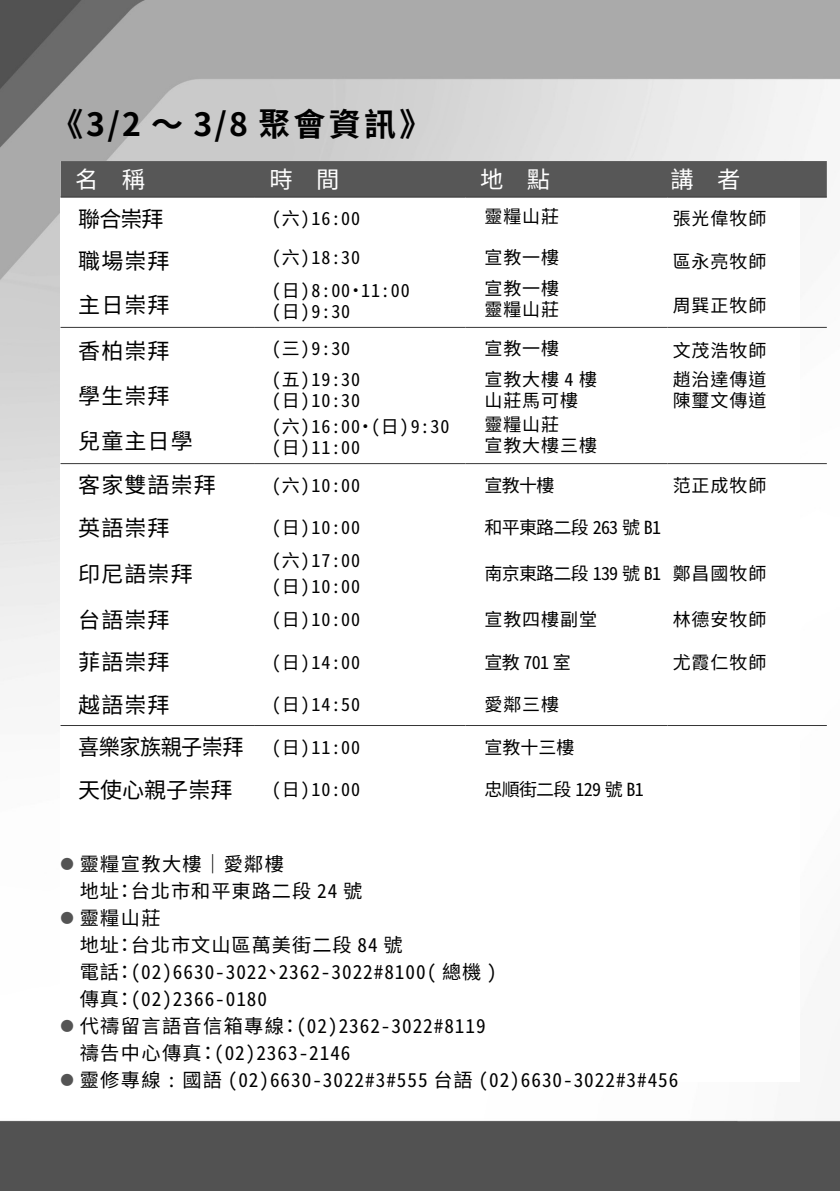
<style>
.page{position:relative;width:840px;height:1191px;background:#fff}
.page>*{position:absolute;margin:0;border:0;box-sizing:border-box;transform-origin:0 0}
.t1{font:700 32px "Noto Sans CJ Ktc";color:#000}
.t2{font:23.4px "Noto Sans Mono CJ Ktc";color:#fff}
.t3{font:22px "Noto Sans Mono CJ Ktc";letter-spacing:.05em;color:#000}
.t4{font:22px "Noto Sans Mono CJ Ktc";letter-spacing:-.025em;color:#000;scale:.96 1}
.t5{font:22px "Noto Sans Mono CJ Ktc";color:#000}
.t6{font:19.2px "Noto Sans Mono CJ Ktc";letter-spacing:.05em;color:#000}
.t7{font:19.2px "Noto Sans Mono CJ Ktc";letter-spacing:.07em;color:#000}
.t8{font:18px "Noto Sans Mono CJ Ktc";letter-spacing:.05em;color:#000}
.t9{font:18px "Noto Sans Mono CJ Ktc";letter-spacing:-.04em;color:#000}
.s1{font-size:13.4px;color:#545454}
</style>
<div class="page">
<img style="left:0;top:0;width:839px;height:1191px">
<div style="left:60px;top:161px;width:739px;height:920px;background:#fff"></div>
<div style="left:60px;top:161px;width:766px;height:36px;background:#575757"></div>
<hr style="left:60px;top:197px;width:195px;height:1px;background:#363636">
<hr style="left:255px;top:197px;width:210px;height:1px;background:#363636">
<hr style="left:465px;top:197px;width:202px;height:1px;background:#363636">
<hr style="left:667px;top:197px;width:159px;height:1px;background:#363636">
<hr style="left:60px;top:327px;width:195px;height:1px;background:#363636">
<hr style="left:255px;top:327px;width:210px;height:1px;background:#363636">
<hr style="left:465px;top:327px;width:202px;height:1px;background:#363636">
<hr style="left:667px;top:327px;width:159px;height:1px;background:#363636">
<hr style="left:60px;top:463px;width:195px;height:1px;background:#363636">
<hr style="left:255px;top:463px;width:210px;height:1px;background:#363636">
<hr style="left:465px;top:463px;width:202px;height:1px;background:#363636">
<hr style="left:667px;top:463px;width:159px;height:1px;background:#363636">
<hr style="left:60px;top:725px;width:195px;height:1px;background:#363636">
<hr style="left:255px;top:725px;width:210px;height:1px;background:#363636">
<hr style="left:465px;top:725px;width:202px;height:1px;background:#363636">
<hr style="left:667px;top:725px;width:159px;height:1px;background:#363636">
<p class="t1" style="left:51px;top:106px;width:381px">《3/2 ～ 3/8 聚會資訊》</p>
<p class="t2" style="left:75px;top:166px;width:71px">名 稱</p>
<p class="t2" style="left:269px;top:166px;width:71px">時 間</p>
<p class="t2" style="left:480px;top:166px;width:71px">地 點</p>
<p class="t2" style="left:670px;top:166px;width:71px">講 者</p>
<p class="t3" style="left:78px;top:206px;width:87px">聯合崇拜</p>
<p class="t8" style="left:272px;top:208px;width:90px">(六) 16:00</p>
<p class="t8" style="left:484px;top:206px;width:76px">靈糧山莊</p>
<p class="t8" style="left:672px;top:208px;width:95px">張光偉牧師</p>
<p class="t3" style="left:78px;top:249px;width:93px">職場崇拜</p>
<p class="t8" style="left:272px;top:247px;width:90px">(六) 18:30</p>
<p class="t8" style="left:484px;top:247px;width:76px">宣教一樓</p>
<p class="t8" style="left:672px;top:251px;width:95px">區永亮牧師</p>
<p class="t3" style="left:78px;top:293px;width:93px">主日崇拜</p>
<p class="t8" style="left:484px;top:278px;width:76px">宣教一樓</p>
<p class="t8" style="left:484px;top:299px;width:76px">靈糧山莊</p>
<p class="t8" style="left:672px;top:295px;width:95px">周巽正牧師</p>
<p class="t8" style="left:272px;top:280px;width:139px">(日) 8:00・11:00</p>
<p class="t8" style="left:272px;top:301px;width:80px">(日) 9:30</p>
<p class="t3" style="left:78px;top:338px;width:93px">香柏崇拜</p>
<p class="t8" style="left:272px;top:338px;width:80px">(三) 9:30</p>
<p class="t8" style="left:484px;top:338px;width:76px">宣教一樓</p>
<p class="t8" style="left:672px;top:340px;width:95px">文茂浩牧師</p>
<p class="t3" style="left:78px;top:384px;width:93px">學生崇拜</p>
<p class="t8" style="left:484px;top:369px;width:114px">宣教大樓 4 樓</p>
<p class="t8" style="left:484px;top:390px;width:95px">山莊馬可樓</p>
<p class="t8" style="left:672px;top:369px;width:95px">趙治達傳道</p>
<p class="t8" style="left:672px;top:390px;width:95px">陳璽文傳道</p>
<p class="t8" style="left:272px;top:369px;width:90px">(五) 19:30</p>
<p class="t8" style="left:272px;top:390px;width:90px">(日) 10:30</p>
<p class="t3" style="left:78px;top:429px;width:116px">兒童主日學</p>
<p class="t8" style="left:272px;top:416px;width:179px">(六) 16:00・(日) 9:30</p>
<p class="t8" style="left:272px;top:438px;width:90px">(日) 11:00</p>
<p class="t8" style="left:484px;top:414px;width:76px">靈糧山莊</p>
<p class="t8" style="left:484px;top:436px;width:114px">宣教大樓三樓</p>
<p class="t3" style="left:78px;top:472px;width:139px">客家雙語崇拜</p>
<p class="t8" style="left:272px;top:475px;width:90px">(六) 10:00</p>
<p class="t8" style="left:484px;top:475px;width:71px">宣教十樓</p>
<p class="t8" style="left:672px;top:475px;width:95px">范正成牧師</p>
<p class="t3" style="left:78px;top:515px;width:93px">英語崇拜</p>
<p class="t8" style="left:272px;top:517px;width:90px">(日) 10:00</p>
<p class="t9" style="left:484px;top:517px;width:178px">和平東路二段 263 號 B1</p>
<p class="t3" style="left:78px;top:561px;width:116px">印尼語崇拜</p>
<p class="t8" style="left:272px;top:550px;width:90px">(六) 17:00</p>
<p class="t8" style="left:272px;top:576px;width:90px">(日) 10:00</p>
<p class="t9" style="left:484px;top:563px;width:178px">南京東路二段 139 號 B1</p>
<p class="t8" style="left:672px;top:563px;width:95px">鄭昌國牧師</p>
<p class="t3" style="left:78px;top:607px;width:93px">台語崇拜</p>
<p class="t8" style="left:272px;top:609px;width:90px">(日) 10:00</p>
<p class="t8" style="left:484px;top:609px;width:114px">宣教四樓副堂</p>
<p class="t8" style="left:672px;top:609px;width:95px">林德安牧師</p>
<p class="t3" style="left:78px;top:649px;width:93px">菲語崇拜</p>
<p class="t8" style="left:272px;top:652px;width:90px">(日) 14:00</p>
<p class="t8" style="left:484px;top:652px;width:88px">宣教 701 室</p>
<p class="t8" style="left:672px;top:652px;width:95px">尤霞仁牧師</p>
<p class="t3" style="left:78px;top:692px;width:93px">越語崇拜</p>
<p class="t8" style="left:272px;top:694px;width:90px">(日) 14:50</p>
<p class="t8" style="left:484px;top:694px;width:76px">愛鄰三樓</p>
<p class="t4" style="left:78px;top:734px;width:174px">喜樂家族親子崇拜</p>
<p class="t8" style="left:272px;top:737px;width:90px">(日) 11:00</p>
<p class="t8" style="left:484px;top:737px;width:92px">宣教十三樓</p>
<p class="t5" style="left:78px;top:777px;width:155px">天使心親子崇拜</p>
<p class="t8" style="left:272px;top:779px;width:90px">(日) 10:00</p>
<p class="t9" style="left:484px;top:779px;width:161px">忠順街二段 129 號 B1</p>
<p class="t7" style="left:60px;top:853px;width:225px"><span class="s1">●</span> 靈糧宣教大樓｜愛鄰樓</p>
<p class="t6" style="left:80px;top:880px;width:284px">地址：台北市和平東路二段 24 號</p>
<p class="t6" style="left:60px;top:907px;width:102px"><span class="s1">●</span> 靈糧山莊</p>
<p class="t6" style="left:80px;top:934px;width:324px">地址：台北市文山區萬美街二段 84 號</p>
<p class="t6" style="left:80px;top:961px;width:418px">電話：(02)6630-3022、2362-3022#8100( 總機 )</p>
<p class="t6" style="left:80px;top:988px;width:189px">傳真：(02)2366-0180</p>
<p class="t6" style="left:60px;top:1015px;width:426px"><span class="s1">●</span> 代禱留言語音信箱專線：(02)2362-3022#8119</p>
<p class="t6" style="left:80px;top:1042px;width:272px">禱告中心傳真：(02)2363-2146</p>
<p class="t6" style="left:60px;top:1069px;width:619px"><span class="s1">●</span> 靈修專線 : 國語 (02)6630-3022#3#555 台語 (02)6630-3022#3#456</p>
</div>
